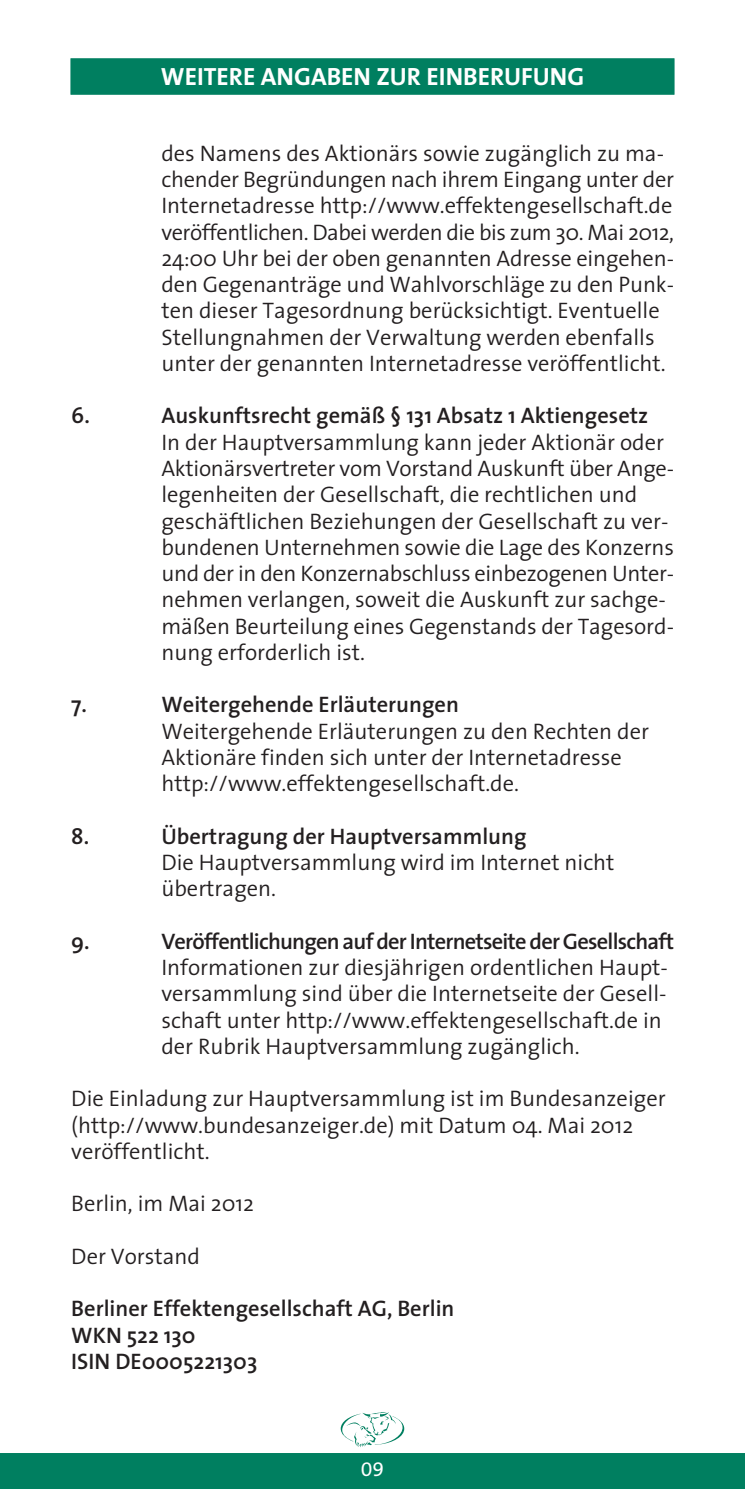
<style>
.page{position:relative;width:745px;height:1489px;background:#fff}
.page>*{position:absolute;margin:0;border:0;box-sizing:border-box;transform-origin:0 0}
.t1{font:700 25px "The Sans";color:#fff}
.t2{font:300 22.5px/26.2px "The Sans";color:#231f20}
.t3{font:600 22.5px/26.2px "The Sans";color:#231f20}
.t4{font:600 22.5px "The Sans";letter-spacing:-.035em;color:#231f20}
.t5{font:20px "The Sans Caps";color:#fff}
</style>
<div class="page">
<svg style="left:0;top:1412px;width:744px;height:76px"></svg>
<div style="left:71px;top:58px;width:603px;height:37px;background:#007f60;border:1px solid #007f60"></div>
<p class="t1" style="left:161px;top:67px;width:424px">WEITERE ANGABEN ZUR EINBERUFUNG</p>
<p class="t2" style="left:161px;top:142px;width:514px">des Namens des Aktionärs sowie zugänglich zu ma&shy;chender Begründungen nach ihrem Eingang unter der Internetadresse http://www.effektengesellschaft.de veröffentlichen. Dabei werden die bis zum 30. Mai 2012, 24:00 Uhr bei der oben genannten Adresse eingehen&shy;den Gegenanträge und Wahlvorschläge zu den Punk&shy;ten dieser Tagesordnung berücksichtigt. Eventuelle Stellungnahmen der Verwaltung werden ebenfalls unter der genannten Internetadresse veröffentlicht.</p>
<p class="t3" style="left:71px;top:405px;width:20px">6.</p>
<p class="t3" style="left:161px;top:405px;width:488px">Auskunftsrecht gemäß § 131 Absatz 1 Aktiengesetz</p>
<p class="t2" style="left:161px;top:431px;width:514px">In der Hauptversammlung kann jeder Aktionär oder Aktionärsvertreter vom Vorstand Auskunft über Ange&shy;legenheiten der Gesellschaft, die rechtlichen und geschäftlichen Beziehungen der Gesellschaft zu ver&shy;bundenen Unternehmen sowie die Lage des Konzerns und der in den Konzernabschluss einbezogenen Unter&shy;nehmen verlangen, soweit die Auskunft zur sachge&shy;mäßen Beurteilung eines Gegenstands der Tagesord&shy;nung erforderlich ist.</p>
<p class="t3" style="left:71px;top:693px;width:17px">7.</p>
<p class="t3" style="left:161px;top:693px;width:299px">Weitergehende Erläuterungen</p>
<p class="t2" style="left:161px;top:720px;width:489px">Weitergehende Erläuterungen zu den Rechten der<br>Aktionäre finden sich unter der Internetadresse http://www.effektengesellschaft.de.</p>
<p class="t3" style="left:71px;top:825px;width:19px">8.</p>
<p class="t3" style="left:161px;top:825px;width:366px">Übertragung der Hauptversammlung</p>
<p class="t2" style="left:161px;top:851px;width:454px">Die Hauptversammlung wird im Internet nicht übertragen.</p>
<p class="t3" style="left:71px;top:930px;width:20px">9.</p>
<p class="t4" style="left:161px;top:932px;width:514px">Veröffentlichungen auf der Internetseite der Gesellschaft</p>
<p class="t2" style="left:161px;top:956px;width:508px">Informationen zur diesjährigen ordentlichen Haupt&shy;versammlung sind über die Internetseite der Gesell&shy;schaft unter http://www.effektengesellschaft.de in der Rubrik Hauptversammlung zugänglich.</p>
<p class="t2" style="left:71px;top:1087px;width:595px">Die Einladung zur Hauptversammlung ist im Bundesanzeiger (http://www.bundesanzeiger.de) mit Datum 04. Mai 2012 veröffentlicht.</p>
<p class="t2" style="left:71px;top:1192px;width:184px">Berlin, im Mai 2012</p>
<p class="t2" style="left:71px;top:1245px;width:130px">Der Vorstand</p>
<p class="t3" style="left:71px;top:1297px;width:384px">Berliner Effektengesellschaft AG, Berlin<br>WKN 522 130<br>ISIN DE0005221303</p>
<p class="t5" style="left:360px;top:1456px;width:25px">09</p>
</div>
